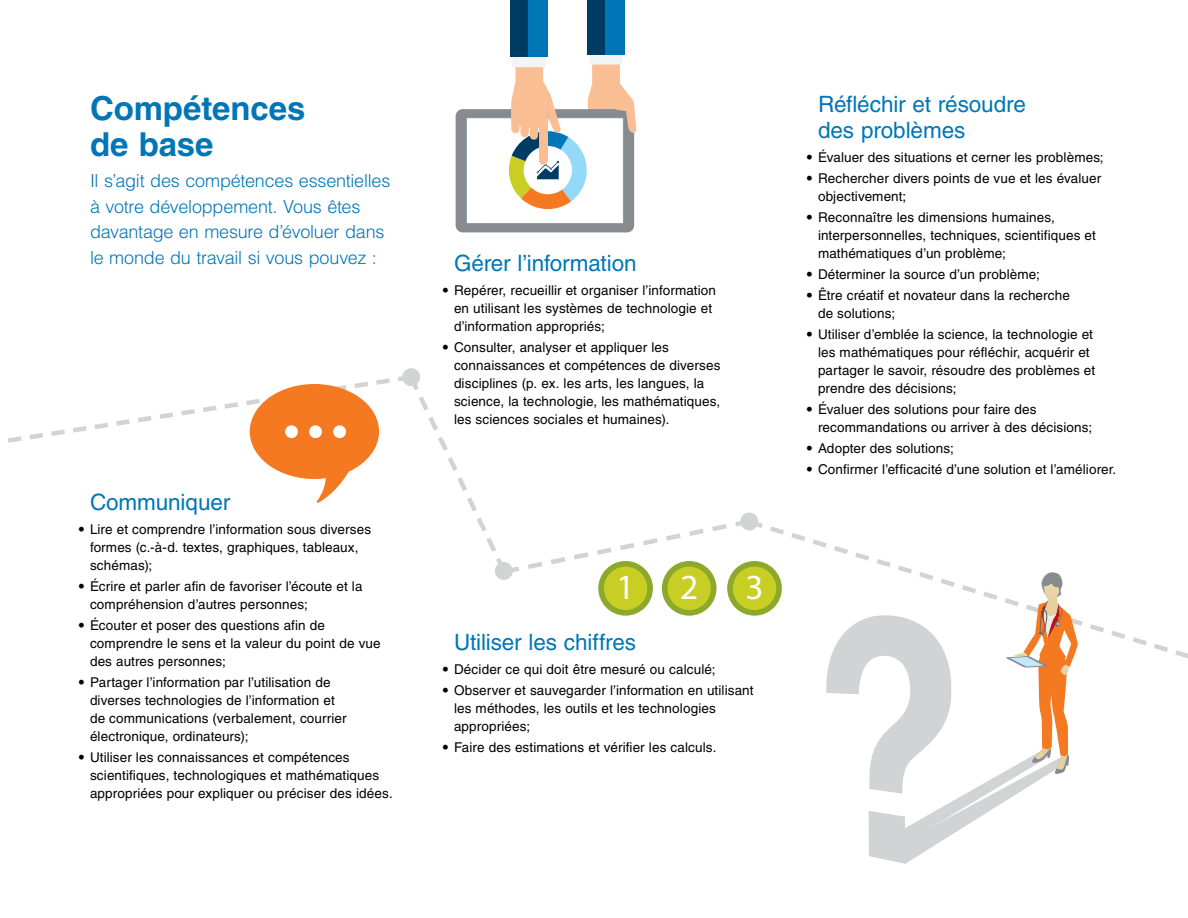
<style>
.page{position:relative;width:1188px;height:918px;background:#fff}
.page>*{position:absolute;margin:0;border:0;box-sizing:border-box;transform-origin:0 0}
.t1{font:35.4px "Myriad Pro";color:#fff}
.t2{font:700 33px/36px "Helvetica LT Std";letter-spacing:-.005em;color:#0076b6}
.t3{font:22.5px/25.5px "Helvetica LT Std";letter-spacing:-.005em;color:#0076b6}
.t4{font:300 18px/25.5px "Helvetica LT Std";letter-spacing:-.015em;color:#0076b6}
.t5{font:13.5px/18px "Helvetica LT Std";letter-spacing:.01em;color:#000}
.s1{font-weight:300}
</style>
<div class="page">
<div style="left:402px;top:368px;width:18px;height:18px;background:#d1d3d4;border-radius:50%"></div>
<div style="left:495px;top:562px;width:18px;height:18px;background:#d1d3d4;border-radius:50%"></div>
<svg style="left:745px;top:516px;width:443px;height:143px"></svg>
<svg style="left:8px;top:371px;width:747px;height:206px"></svg>
<div style="left:333px;top:425px;width:13px;height:13px;background:#fff;border-radius:50%"></div>
<div style="left:309px;top:425px;width:13px;height:13px;background:#fff;border-radius:50%"></div>
<div style="left:285px;top:425px;width:13px;height:13px;background:#fff;border-radius:50%"></div>
<div style="left:456px;top:109px;width:178px;height:123px;background:#878a8f;border-radius:7px"></div>
<svg style="left:466px;top:0;width:170px;height:224px"></svg>
<div style="left:510px;top:0;width:37px;height:57px;background:#003b64"></div>
<div style="left:528px;top:0;width:19px;height:57px;background:#0076b6"></div>
<div style="left:601px;top:564px;width:49px;height:49px;background:#c8ce23;border-radius:50%"></div>
<div style="left:598px;top:561px;width:55px;height:55px;border:6px solid #8baa2b;border-radius:50%"></div>
<div style="left:665px;top:564px;width:49px;height:49px;background:#c8ce23;border-radius:50%"></div>
<div style="left:662px;top:561px;width:55px;height:55px;border:6px solid #8baa2b;border-radius:50%"></div>
<div style="left:730px;top:564px;width:49px;height:49px;background:#c8ce23;border-radius:50%"></div>
<div style="left:727px;top:561px;width:55px;height:55px;border:6px solid #8baa2b;border-radius:50%"></div>
<svg style="left:826px;top:572px;width:252px;height:292px"></svg>
<h2 class="t2" style="left:90px;top:90px;width:217px">Compétences de base</h2>
<h3 class="t4" style="left:90px;top:168px;width:302px">Il s’agit des compétences essentielles à votre développement. Vous êtes davantage en mesure d’évoluer dans le monde du travail si vous pouvez :</h3>
<h3 class="t3" style="left:90px;top:489px;width:142px">Communiquer</h3>
<p class="t5" style="left:90px;top:520px;width:283px;text-indent:-12px"><span class="s1">•</span> Lire et comprendre l’information sous diverses formes (c.-à-d. textes, graphiques, tableaux, schémas);</p>
<p class="t5" style="left:90px;top:577px;width:274px;text-indent:-12px"><span class="s1">•</span> Écrire et parler afin de favoriser l’écoute et la compréhension d’autres personnes;</p>
<p class="t5" style="left:90px;top:616px;width:292px;text-indent:-12px"><span class="s1">•</span> Écouter et poser des questions afin de comprendre le sens et la valeur du point de vue des autres personnes;</p>
<p class="t5" style="left:90px;top:673px;width:258px;text-indent:-12px"><span class="s1">•</span> Partager l’information par l’utilisation de diverses technologies de l’information et de communications (verbalement, courrier électronique, ordinateurs);</p>
<p class="t5" style="left:90px;top:748px;width:304px;text-indent:-12px"><span class="s1">•</span> Utiliser les connaissances et compétences scientifiques, technologiques et mathématiques appropriées pour expliquer ou préciser des idées.</p>
<h3 class="t3" style="left:454px;top:250px;width:184px">Gérer l’information</h3>
<p class="t5" style="left:454px;top:281px;width:264px;text-indent:-12px"><span class="s1">•</span> Repérer, recueillir et organiser l’information en utilisant les systèmes de technologie et d’information appropriés;</p>
<p class="t5" style="left:454px;top:338px;width:268px;text-indent:-12px"><span class="s1">•</span> Consulter, analyser et appliquer les connaissances et compétences de diverses disciplines (p. ex. les arts, les langues, la science, la technologie, les mathématiques, les sciences sociales et humaines).</p>
<h1 class="t1" style="left:617px;top:565px;width:20px">1</h1>
<h1 class="t1" style="left:680px;top:565px;width:20px">2</h1>
<h1 class="t1" style="left:745px;top:565px;width:20px">3</h1>
<h3 class="t3" style="left:454px;top:629px;width:184px">Utiliser les chiffres</h3>
<p class="t5" style="left:442px;top:660px;width:275px"><span class="s1">•</span> Décider ce qui doit être mesuré ou calculé;</p>
<p class="t5" style="left:454px;top:681px;width:301px;text-indent:-12px"><span class="s1">•</span> Observer et sauvegarder l’information en utilisant les méthodes, les outils et les technologies appropriées;</p>
<p class="t5" style="left:442px;top:738px;width:276px"><span class="s1">•</span> Faire des estimations et vérifier les calculs.</p>
<h3 class="t3" style="left:818px;top:91px;width:209px">Réfléchir et résoudre des problèmes</h3>
<p class="t5" style="left:806px;top:148px;width:299px"><span class="s1">•</span> Évaluer des situations et cerner les problèmes;</p>
<p class="t5" style="left:818px;top:169px;width:285px;text-indent:-12px"><span class="s1">•</span> Rechercher divers points de vue et les évaluer objectivement;</p>
<p class="t5" style="left:818px;top:208px;width:279px;text-indent:-12px"><span class="s1">•</span> Reconnaître les dimensions humaines, interpersonnelles, techniques, scientifiques et mathématiques d’un problème;</p>
<p class="t5" style="left:806px;top:265px;width:235px"><span class="s1">•</span> Déterminer la source d’un problème;</p>
<p class="t5" style="left:818px;top:286px;width:253px;text-indent:-12px"><span class="s1">•</span> Être créatif et novateur dans la recherche de solutions;</p>
<p class="t5" style="left:818px;top:325px;width:279px;text-indent:-12px"><span class="s1">•</span> Utiliser d’emblée la science, la technologie et les mathématiques pour réfléchir, acquérir et partager le savoir, résoudre des problèmes et prendre des décisions;</p>
<p class="t5" style="left:818px;top:400px;width:276px;text-indent:-12px"><span class="s1">•</span> Évaluer des solutions pour faire des recommandations ou arriver à des décisions;</p>
<p class="t5" style="left:806px;top:439px;width:149px"><span class="s1">•</span> Adopter des solutions;</p>
<p class="t5" style="left:806px;top:460px;width:312px"><span class="s1">•</span> Confirmer l’efficacité d’une solution et l’améliorer.</p>
</div>
